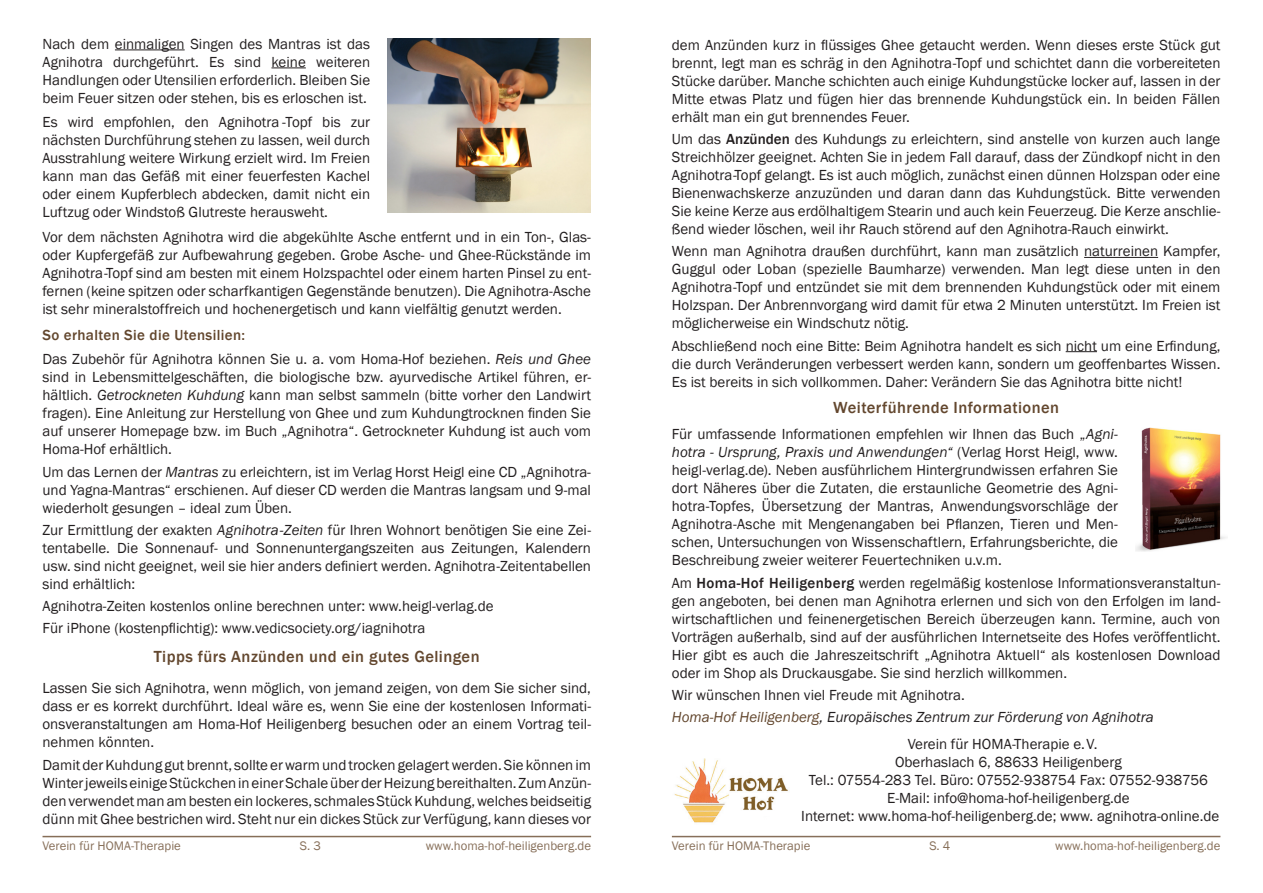
<style>
.page{position:relative;width:1263px;height:893px;background:#fff}
.page>*{position:absolute;margin:0;border:0;box-sizing:border-box;transform-origin:0 0}
.t1{font:500 16.5px "Franklin Gothic";letter-spacing:.025em;color:#63472e}
.t2{font:15px/18px "Franklin Gothic";color:#231f20;text-align:justify}
.t3{font:italic 15px "Franklin Gothic";color:#231f20}
.t4{font:500 15px "Franklin Gothic";letter-spacing:.025em;color:#63472e}
.t5{font:12.75px "Franklin Gothic";color:#866e58}
.s1{font-style:italic}
.s2{font-weight:500}
.s3{color:#63472e}
</style>
<div class="page">
<hr style="left:115px;top:50px;width:70px;height:1px;background:#231f20">
<hr style="left:271px;top:68px;width:35px;height:1px;background:#231f20">
<hr style="left:1084px;top:257px;width:74px;height:1px;background:#231f20">
<hr style="left:1066px;top:351px;width:31px;height:1px;background:#231f20">
<img style="left:674px;top:758px;width:114px;height:65px">
<img style="left:387px;top:38px;width:204px;height:174px">
<hr style="left:43px;top:836px;width:548px;height:1px;background:#866e58">
<hr style="left:672px;top:836px;width:548px;height:1px;background:#876f5a">
<img style="left:1136px;top:427px;width:90px;height:124px">
<p class="t2" style="left:43px;top:35px;width:329px">Nach dem einmaligen Singen des Mantras ist das Agnihotra durchgeführt. Es sind keine weiteren Handlungen oder Utensilien erforderlich. Bleiben Sie beim Feuer sitzen oder stehen, bis es erloschen ist.</p>
<p class="t2" style="left:43px;top:113px;width:329px">Es wird empfohlen, den Agnihotra -Topf bis zur nächsten Durchführung stehen zu lassen, weil durch Ausstrahlung weitere Wirkung erzielt wird. Im Freien kann man das Gefäß mit einer feuerfesten Kachel oder einem Kupferblech abdecken, damit nicht ein Luftzug oder Windstoß Glutreste herausweht.</p>
<p class="t2" style="left:43px;top:228px;width:550px">Vor dem nächsten Agnihotra wird die abgekühlte Asche entfernt und in ein Ton-, Glas&shy;oder Kupfergefäß zur Aufbewahrung gegeben. Grobe Asche- und Ghee-Rückstände im Agnihotra-Topf sind am besten mit einem Holzspachtel oder einem harten Pinsel zu ent&shy;fernen (keine spitzen oder scharfkantigen Gegenstände benutzen). Die Agnihotra-Asche ist sehr mineralstoffreich und hochenergetisch und kann vielfältig genutzt werden.</p>
<p class="t4" style="left:43px;top:326px;width:204px">So erhalten Sie die Utensilien:</p>
<p class="t2" style="left:43px;top:351px;width:550px">Das Zubehör für Agnihotra können Sie u. a. vom Homa-Hof beziehen. <span class="s1">Reis und Ghee </span>sind in Lebensmittelgeschäften, die biologische bzw. ayurvedische Artikel führen, er&shy;hältlich. <span class="s1">Getrockneten Kuhdung</span> kann man selbst sammeln (bitte vorher den Landwirt fragen). Eine Anleitung zur Herstellung von Ghee und zum Kuhdungtrocknen finden Sie auf unserer Homepage bzw. im Buch „Agnihotra“. Getrockneter Kuhdung ist auch vom Homa-Hof erhältlich.</p>
<p class="t2" style="left:43px;top:463px;width:550px">Um das Lernen der <span class="s1">Mantras</span> zu erleichtern, ist im Verlag Horst Heigl eine CD „Agnihotra&shy;und Yagna-Mantras“ erschienen. Auf dieser CD werden die Mantras langsam und 9-mal wiederholt gesungen – ideal zum Üben.</p>
<p class="t2" style="left:43px;top:521px;width:550px">Zur Ermittlung der exakten <span class="s1">Agnihotra-Zeiten</span> für Ihren Wohnort benötigen Sie eine Zei&shy;tentabelle. Die Sonnenauf- und Sonnenuntergangszeiten aus Zeitungen, Kalendern usw. sind nicht geeignet, weil sie hier anders definiert werden. Agnihotra-Zeitentabellen sind erhältlich:</p>
<p class="t2" style="left:43px;top:597px;width:453px">Agnihotra-Zeiten kostenlos online berechnen unter: www.heigl-verlag.de</p>
<p class="t2" style="left:43px;top:620px;width:384px">Für iPhone (kostenpflichtig): www.vedicsociety.org/iagnihotra</p>
<p class="t1" style="left:154px;top:646px;width:327px">Tipps fürs Anzünden und ein gutes Gelingen</p>
<p class="t2" style="left:43px;top:680px;width:550px">Lassen Sie sich Agnihotra, wenn möglich, von jemand zeigen, von dem Sie sicher sind, dass er es korrekt durchführt. Ideal wäre es, wenn Sie eine der kostenlosen Informati&shy;onsveranstaltungen am Homa-Hof Heiligenberg besuchen oder an einem Vortrag teil&shy;nehmen könnten.</p>
<p class="t2" style="left:43px;top:756px;width:550px">Damit der Kuhdung gut brennt, sollte er warm und trocken gelagert werden. Sie können im Winter jeweils einige Stückchen in einer Schale über der Heizung bereithalten. Zum Anzün&shy;den verwendet man am besten ein lockeres, schmales Stück Kuhdung, welches beidseitig dünn mit Ghee bestrichen wird. Steht nur ein dickes Stück zur Verfügung, kann dieses vor</p>
<p class="t2" style="left:672px;top:36px;width:550px">dem Anzünden kurz in flüssiges Ghee getaucht werden. Wenn dieses erste Stück gut brennt, legt man es schräg in den Agnihotra-Topf und schichtet dann die vorbereiteten Stücke darüber. Manche schichten auch einige Kuhdungstücke locker auf, lassen in der Mitte etwas Platz und fügen hier das brennende Kuhdungstück ein. In beiden Fällen erhält man ein gut brennendes Feuer.</p>
<p class="t2" style="left:672px;top:130px;width:550px">Um das <span class="s2">Anzünden</span> des Kuhdungs zu erleichtern, sind anstelle von kurzen auch lange Streichhölzer geeignet. Achten Sie in jedem Fall darauf, dass der Zündkopf nicht in den Agnihotra-Topf gelangt. Es ist auch möglich, zunächst einen dünnen Holzspan oder eine Bienenwachskerze anzuzünden und daran dann das Kuhdungstück. Bitte verwenden Sie keine Kerze aus erdölhaltigem Stearin und auch kein Feuerzeug. Die Kerze anschlie&shy;ßend wieder löschen, weil ihr Rauch störend auf den Agnihotra-Rauch einwirkt.</p>
<p class="t2" style="left:672px;top:243px;width:550px">Wenn man Agnihotra draußen durchführt, kann man zusätzlich naturreinen Kampfer, Guggul oder Loban (spezielle Baumharze) verwenden. Man legt diese unten in den Agnihotra-Topf und entzündet sie mit dem brennenden Kuhdungstück oder mit einem Holzspan. Der Anbrennvorgang wird damit für etwa 2 Minuten unterstützt. Im Freien ist möglicherweise ein Windschutz nötig.</p>
<p class="t2" style="left:672px;top:337px;width:550px">Abschließend noch eine Bitte: Beim Agnihotra handelt es sich nicht um eine Erfindung, die durch Veränderungen verbessert werden kann, sondern um geoffenbartes Wissen.<br>Es ist bereits in sich vollkommen. Daher: Verändern Sie das Agnihotra bitte nicht!</p>
<p class="t1" style="left:833px;top:397px;width:227px">Weiterführende Informationen</p>
<p class="t2" style="left:672px;top:426px;width:448px">Für umfassende Informationen empfehlen wir Ihnen das Buch „<span class="s1">Agni&shy;hotra - Ursprung, Praxis und Anwendungen“</span> (Verlag Horst Heigl, www. heigl-verlag.de). Neben ausführlichem Hintergrundwissen erfahren Sie dort Näheres über die Zutaten, die erstaunliche Geometrie des Agni&shy;hotra-Topfes, Übersetzung der Mantras, Anwendungsvorschläge der Agnihotra-Asche mit Mengenangaben bei Pflanzen, Tieren und Men&shy;schen, Untersuchungen von Wissenschaftlern, Erfahrungsberichte, die Beschreibung zweier weiterer Feuertechniken u.v.m.</p>
<p class="t2" style="left:672px;top:574px;width:550px">Am <span class="s2">Homa-Hof Heiligenberg</span> werden regelmäßig kostenlose Informationsveranstaltun&shy;gen angeboten, bei denen man Agnihotra erlernen und sich von den Erfolgen im land&shy;wirtschaftlichen und feinenergetischen Bereich überzeugen kann. Termine, auch von Vorträgen außerhalb, sind auf der ausführlichen Internetseite des Hofes veröffentlicht.<br>Hier gibt es auch die Jahreszeitschrift „Agnihotra Aktuell“ als kostenlosen Download oder im Shop als Druckausgabe. Sie sind herzlich willkommen.</p>
<p class="t2" style="left:672px;top:686px;width:295px">Wir wünschen Ihnen viel Freude mit Agnihotra.</p>
<p class="t3" style="left:672px;top:708px;width:483px"><span class="s3">Homa-Hof Heiligenberg</span>, Europäisches Zentrum zur Förderung von Agnihotra</p>
<p class="t2" style="left:908px;top:736px;width:191px">Verein für HOMA-Therapie e. V.</p>
<p class="t2" style="left:895px;top:754px;width:228px">Oberhaslach 6, 88633 Heiligenberg</p>
<p class="t2" style="left:809px;top:772px;width:400px">Tel.: 07554-283 Tel. Büro: 07552-938754 Fax: 07552-938756</p>
<p class="t2" style="left:887px;top:790px;width:244px">E-Mail: info@homa-hof-heiligenberg.de</p>
<p class="t2" style="left:801px;top:808px;width:420px">Internet: www.homa-hof-heiligenberg.de; www. agnihotra-online.de</p>
<p class="t5" style="left:43px;top:838px;width:140px">Verein für HOMA-Therapie</p>
<p class="t5" style="left:300px;top:838px;width:23px">S. 3</p>
<p class="t5" style="left:426px;top:838px;width:167px">www.homa-hof-heiligenberg.de</p>
<p class="t5" style="left:672px;top:838px;width:140px">Verein für HOMA-Therapie</p>
<p class="t5" style="left:929px;top:838px;width:23px">S. 4</p>
<p class="t5" style="left:1055px;top:838px;width:167px">www.homa-hof-heiligenberg.de</p>
</div>
